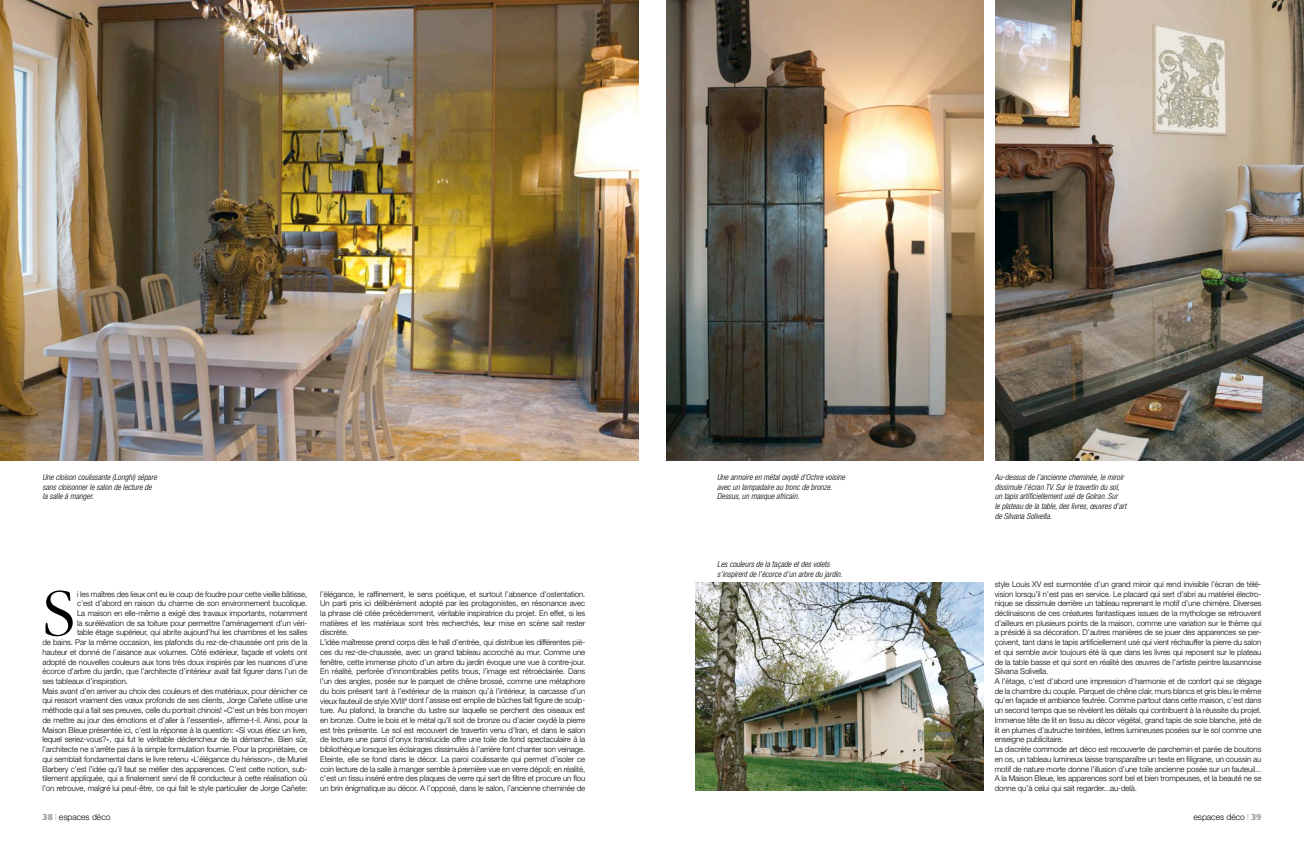
<style>
.page{position:relative;width:1304px;height:842px;background:#fff}
.page>*{position:absolute;margin:0;border:0;box-sizing:border-box;transform-origin:0 0}
.t1{font:300 70.4px "Garamond";color:#000}
.t2{font:300 8.5px "Helvetica Neue";color:#000}
.t3{font:italic 300 condensed 8.2px/9.7px "Helvetica Neue";color:#000}
.t4{font:300 8px/9.7px "Helvetica Neue";letter-spacing:-.01em;color:#000}
.s1{font-family:"Frutiger";font-weight:900;color:#9a9d9f}
.s2{font-weight:200}
</style>
<div class="page">
<img style="left:696px;top:583px;width:287px;height:208px">
<img style="left:0;top:0;width:638px;height:460px">
<img style="left:666px;top:0;width:317px;height:460px">
<img style="left:995px;top:0;width:309px;height:460px">
<p class="t3" style="left:43px;top:472px;width:116px">Une cloison coulissante (Longhi) sépare sans cloisonner le salon de lecture de la salle à manger.</p>
<p class="t3" style="left:717px;top:472px;width:129px">Une armoire en métal oxydé d’Ochre voisine avec un lampadaire au tronc de bronze.<br>Dessus, un masque africain.</p>
<p class="t3" style="left:995px;top:472px;width:133px">Au-dessus de l’ancienne cheminée, le miroir dissimule l’écran TV. Sur le travertin du sol, un tapis artificiellement usé de Golran. Sur<br>le plateau de la table, des livres, œuvres d’art de Silvana Solivella.</p>
<h1 class="t1" style="left:43px;top:575px;width:35px">S</h1>
<p class="t4" style="left:77px;top:589px;width:232px">i les maîtres des lieux ont eu le coup de foudre pour cette vieille bâtisse,</p>
<p class="t4" style="left:77px;top:598px;width:232px">c’est d’abord en raison du charme de son environnement bucolique.</p>
<p class="t4" style="left:77px;top:608px;width:232px">La maison en elle-même a exigé des travaux importants, notamment</p>
<p class="t4" style="left:77px;top:618px;width:232px">la surélévation de sa toiture pour permettre l’aménagement d’un véri-</p>
<p class="t4" style="left:77px;top:627px;width:232px">table étage supérieur, qui abrite aujourd’hui les chambres et les salles</p>
<p class="t4" style="left:43px;top:637px;width:266px">de bains. Par la même occasion, les plafonds du rez-de-chaussée ont pris de la</p>
<p class="t4" style="left:43px;top:647px;width:266px">hauteur et donné de l’aisance aux volumes. Côté extérieur, façade et volets ont</p>
<p class="t4" style="left:43px;top:657px;width:266px">adopté de nouvelles couleurs aux tons très doux inspirés par les nuances d’une</p>
<p class="t4" style="left:43px;top:666px;width:266px">écorce d’arbre du jardin, que l’architecte d’intérieur avait fait figurer dans l’un de</p>
<p class="t4" style="left:43px;top:676px;width:87px">ses tableaux d’inspiration.</p>
<p class="t4" style="left:43px;top:686px;width:266px">Mais avant d’en arriver au choix des couleurs et des matériaux, pour dénicher ce</p>
<p class="t4" style="left:43px;top:696px;width:266px">qui ressort vraiment des vœux profonds de ses clients, Jorge Cañete utilise une</p>
<p class="t4" style="left:43px;top:705px;width:266px">méthode qui a fait ses preuves, celle du portrait chinois! «C’est un très bon moyen</p>
<p class="t4" style="left:43px;top:715px;width:266px">de mettre au jour des émotions et d’aller à l’essentiel», affirme-t-il. Ainsi, pour la</p>
<p class="t4" style="left:43px;top:725px;width:266px">Maison Bleue présentée ici, c’est la réponse à la question: «Si vous étiez un livre,</p>
<p class="t4" style="left:43px;top:734px;width:266px">lequel seriez-vous?», qui fut le véritable déclencheur de la démarche. Bien sûr,</p>
<p class="t4" style="left:43px;top:744px;width:266px">l’architecte ne s’arrête pas à la simple formulation fournie. Pour la propriétaire, ce</p>
<p class="t4" style="left:43px;top:754px;width:266px">qui semblait fondamental dans le livre retenu «L’élégance du hérisson», de Muriel</p>
<p class="t4" style="left:43px;top:764px;width:266px">Barbery c’est l’idée qu’il faut se méfier des apparences. C’est cette notion, sub-</p>
<p class="t4" style="left:43px;top:773px;width:266px">tilement appliquée, qui a finalement servi de fil conducteur à cette réalisation où</p>
<p class="t4" style="left:43px;top:783px;width:266px">l’on retrouve, malgré lui peut-être, ce qui fait le style particulier de Jorge Cañete:</p>
<p class="t3" style="left:717px;top:560px;width:127px">Les couleurs de la façade et des volets s’inspirent de l’écorce d’un arbre du jardin.</p>
<p class="t4" style="left:320px;top:589px;width:266px">l’élégance, le raffinement, le sens poétique, et surtout l’absence d’ostentation.<br>Un parti pris ici délibérément adopté par les protagonistes, en résonance avec la phrase clé citée précédemment, véritable inspiratrice du projet. En effet, si les matières et les matériaux sont très recherchés, leur mise en scène sait rester discrète.<br>L’idée maîtresse prend corps dès le hall d’entrée, qui distribue les différentes piè&shy;ces du rez-de-chaussée, avec un grand tableau accroché au mur. Comme une fenêtre, cette immense photo d’un arbre du jardin évoque une vue à contre-jour.<br>En réalité, perforée d’innombrables petits trous, l’image est rétroéclairée. Dans l’un des angles, posée sur le parquet de chêne brossé, comme une métaphore du bois présent tant à l’extérieur de la maison qu’à l’intérieur, la carcasse d’un vieux fauteuil de style XVIII<sup>e</sup> dont l’assise est emplie de bûches fait figure de sculp&shy;ture. Au plafond, la branche du lustre sur laquelle se perchent des oiseaux est en bronze. Outre le bois et le métal qu’il soit de bronze ou d’acier oxydé la pierre est très présente. Le sol est recouvert de travertin venu d’Iran, et dans le salon de lecture une paroi d’onyx translucide offre une toile de fond spectaculaire à la bibliothèque lorsque les éclairages dissimulés à l’arrière font chanter son veinage.<br>Eteinte, elle se fond dans le décor. La paroi coulissante qui permet d’isoler ce coin lecture de la salle à manger semble à première vue en verre dépoli; en réalité, c’est un tissu inséré entre des plaques de verre qui sert de filtre et procure un flou un brin énigmatique au décor. A l’opposé, dans le salon, l’ancienne cheminée de</p>
<p class="t4" style="left:995px;top:579px;width:268px">style Louis XV est surmontée d’un grand miroir qui rend invisible l’écran de télé&shy;vision lorsqu’il n’est pas en service. Le placard qui sert d’abri au matériel électro&shy;nique se dissimule derrière un tableau reprenant le motif d’une chimère. Diverses déclinaisons de ces créatures fantastiques issues de la mythologie se retrouvent d’ailleurs en plusieurs points de la maison, comme une variation sur le thème qui a présidé à sa décoration. D’autres manières de se jouer des apparences se per&shy;çoivent, tant dans le tapis artificiellement usé qui vient réchauffer la pierre du salon et qui semble avoir toujours été là que dans les livres qui reposent sur le plateau de la table basse et qui sont en réalité des œuvres de l’artiste peintre lausannoise Silvana Solivella.<br>A l’étage, c’est d’abord une impression d’harmonie et de confort qui se dégage de la chambre du couple. Parquet de chêne clair, murs blancs et gris bleu le même qu’en façade et ambiance feutrée. Comme partout dans cette maison, c’est dans un second temps que se révèlent les détails qui contribuent à la réussite du projet.<br>Immense tête de lit en tissu au décor végétal, grand tapis de soie blanche, jeté de lit en plumes d’autruche teintées, lettres lumineuses posées sur le sol comme une enseigne publicitaire.<br>La discrète commode art déco est recouverte de parchemin et parée de boutons en os, un tableau lumineux laisse transparaître un texte en filigrane, un coussin au motif de nature morte donne l’illusion d’une toile ancienne posée sur un fauteuil...<br>A la Maison Bleue, les apparences sont bel et bien trompeuses, et la beauté ne se donne qu’à celui qui sait regarder...au-delà.</p>
<p class="t2" style="left:43px;top:812px;width:69px"><span class="s1">38</span> <span class="s2">I</span> espaces déco</p>
<p class="t2" style="left:1193px;top:812px;width:69px">espaces déco <span class="s2">I</span> <span class="s1">39</span></p>
</div>
